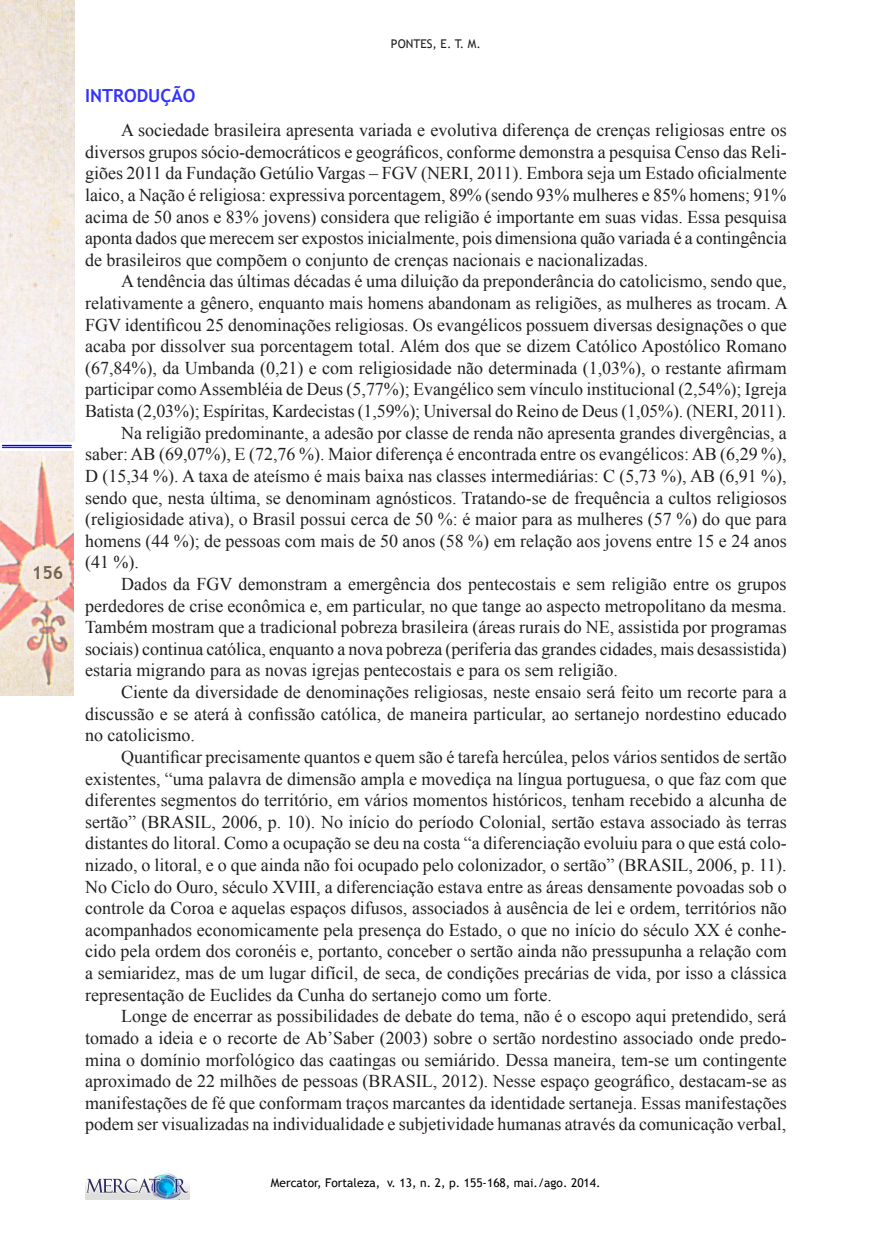
<style>
.page{position:relative;width:893px;height:1234px;background:#fff}
.page>*{position:absolute;margin:0;border:0;box-sizing:border-box;transform-origin:0 0}
.t1{font:18px/21.6px "Times New Roman";color:#231f20;text-align:justify}
.SUBTÍTULO_1{font:700 18px "Trebuchet MS";color:#33f}
.t2{font:700 18px "Trebuchet MS";color:#000}
.t3{font:12px "Trebuchet MS";color:#000}
.t4{font:12px "Trebuchet MS";color:#231f20}
</style>
<div class="page">
<img style="left:85px;top:1172px;width:105px;height:27px">
<img style="left:0;top:451px;width:74px;height:244px">
<img style="left:0;top:0;width:74px;height:442px">
<hr style="left:2px;top:445px;width:70px;height:1px;background:#00f">
<hr style="left:2px;top:447px;width:70px;height:1px;background:#00f">
<p class="t2" style="left:32px;top:561px;width:33px">156</p>
<p class="t4" style="left:391px;top:37px;width:91px">PONTES, E. T. M.</p>
<p class="SUBTÍTULO_1" style="left:85px;top:84px;width:112px">INTRODUÇÃO</p>
<p class="t1" style="left:85px;top:119px;width:703px;text-indent:36px">A sociedade brasileira apresenta variada e evolutiva diferença de crenças religiosas entre os diversos grupos sócio-democráticos e geográficos, conforme demonstra a pesquisa Censo das Reli&shy;giões 2011 da Fundação Getúlio Vargas – FGV (NERI, 2011). Embora seja um Estado oficialmente laico, a Nação é religiosa: expressiva porcentagem, 89% (sendo 93% mulheres e 85% homens; 91% acima de 50 anos e 83% jovens) considera que religião é importante em suas vidas. Essa pesquisa aponta dados que merecem ser expostos inicialmente, pois dimensiona quão variada é a contingência de brasileiros que compõem o conjunto de crenças nacionais e nacionalizadas.</p>
<p class="t1" style="left:85px;top:270px;width:704px;text-indent:36px">A tendência das últimas décadas é uma diluição da preponderância do catolicismo, sendo que, relativamente a gênero, enquanto mais homens abandonam as religiões, as mulheres as trocam. A FGV identificou 25 denominações religiosas. Os evangélicos possuem diversas designações o que acaba por dissolver sua porcentagem total. Além dos que se dizem Católico Apostólico Romano (67,84%), da Umbanda (0,21) e com religiosidade não determinada (1,03%), o restante afirmam participar como Assembléia de Deus (5,77%); Evangélico sem vínculo institucional (2,54%); Igreja Batista (2,03%); Espíritas, Kardecistas (1,59%); Universal do Reino de Deus (1,05%). (NERI, 2011).</p>
<p class="t1" style="left:85px;top:421px;width:703px;text-indent:36px">Na religião predominante, a adesão por classe de renda não apresenta grandes divergências, a saber: AB (69,07%), E (72,76 %). Maior diferença é encontrada entre os evangélicos: AB (6,29 %), D (15,34 %). A taxa de ateísmo é mais baixa nas classes intermediárias: C (5,73 %), AB (6,91 %), sendo que, nesta última, se denominam agnósticos. Tratando-se de frequência a cultos religiosos (religiosidade ativa), o Brasil possui cerca de 50 %: é maior para as mulheres (57 %) do que para homens (44 %); de pessoas com mais de 50 anos (58 %) em relação aos jovens entre 15 e 24 anos (41 %).</p>
<p class="t1" style="left:85px;top:572px;width:703px;text-indent:36px">Dados da FGV demonstram a emergência dos pentecostais e sem religião entre os grupos perdedores de crise econômica e, em particular, no que tange ao aspecto metropolitano da mesma.<br>Também mostram que a tradicional pobreza brasileira (áreas rurais do NE, assistida por programas sociais) continua católica, enquanto a nova pobreza (periferia das grandes cidades, mais desassistida) estaria migrando para as novas igrejas pentecostais e para os sem religião.</p>
<p class="t1" style="left:85px;top:680px;width:703px;text-indent:36px">Ciente da diversidade de denominações religiosas, neste ensaio será feito um recorte para a discussão e se aterá à confissão católica, de maneira particular, ao sertanejo nordestino educado no catolicismo.</p>
<p class="t1" style="left:85px;top:745px;width:703px;text-indent:36px">Quantificar precisamente quantos e quem são é tarefa hercúlea, pelos vários sentidos de sertão existentes, “uma palavra de dimensão ampla e movediça na língua portuguesa, o que faz com que diferentes segmentos do território, em vários momentos históricos, tenham recebido a alcunha de sertão” (BRASIL, 2006, p. 10). No início do período Colonial, sertão estava associado às terras distantes do litoral. Como a ocupação se deu na costa “a diferenciação evoluiu para o que está colo&shy;nizado, o litoral, e o que ainda não foi ocupado pelo colonizador, o sertão” (BRASIL, 2006, p. 11).<br>No Ciclo do Ouro, século XVIII, a diferenciação estava entre as áreas densamente povoadas sob o controle da Coroa e aquelas espaços difusos, associados à ausência de lei e ordem, territórios não acompanhados economicamente pela presença do Estado, o que no início do século XX é conhe&shy;cido pela ordem dos coronéis e, portanto, conceber o sertão ainda não pressupunha a relação com a semiaridez, mas de um lugar difícil, de seca, de condições precárias de vida, por isso a clássica representação de Euclides da Cunha do sertanejo como um forte.</p>
<p class="t1" style="left:85px;top:1004px;width:703px;text-indent:36px">Longe de encerrar as possibilidades de debate do tema, não é o escopo aqui pretendido, será tomado a ideia e o recorte de Ab’Saber (2003) sobre o sertão nordestino associado onde predo&shy;mina o domínio morfológico das caatingas ou semiárido. Dessa maneira, tem-se um contingente aproximado de 22 milhões de pessoas (BRASIL, 2012). Nesse espaço geográfico, destacam-se as manifestações de fé que conformam traços marcantes da identidade sertaneja. Essas manifestações podem ser visualizadas na individualidade e subjetividade humanas através da comunicação verbal,</p>
<p class="t3" style="left:271px;top:1175px;width:331px">Mercator, Fortaleza, v. 13, n. 2, p. 155-168, mai./ago. 2014.</p>
</div>
